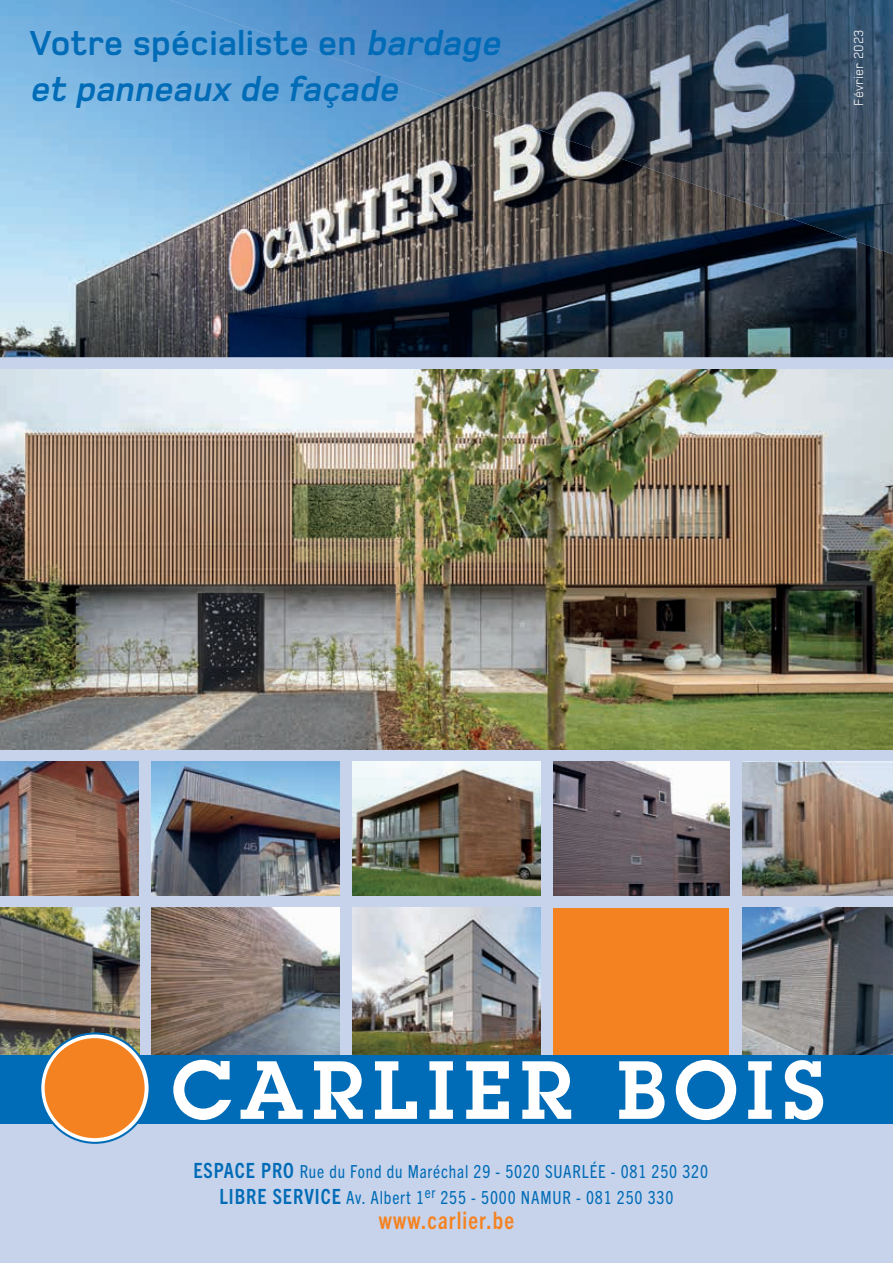
<style>
.page{position:relative;width:893px;height:1263px;background:#c6d3eb}
.page>*{position:absolute;margin:0;border:0;box-sizing:border-box;transform-origin:0 0}
.t1{font:italic 700 36px/46.5px "Foundry Monoline OT3";color:#006bb6}
.t2{font:700 condensed 24px "Trade Gothic Next LT Pro";letter-spacing:.05em;color:#f58220;scale:.93 1}
.t3{font:condensed 18px/25.5px "Trade Gothic Next LT Pro";letter-spacing:.05em;color:#006bb6;text-align:center;scale:.93 1}
.t4{font:13.5px "Foundry Monoline";letter-spacing:.01em;color:#fff}
.s1{font-style:normal}
.s2{font-weight:700;font-size:21px}
</style>
<div class="page">
<img style="left:0;top:370px;width:893px;height:379px">
<img style="left:0;top:0;width:893px;height:357px">
<img style="left:170px;top:0;width:723px;height:51px">
<img style="left:314px;top:51px;width:579px;height:51px">
<img style="left:458px;top:101px;width:435px;height:52px">
<img style="left:603px;top:152px;width:290px;height:52px">
<img style="left:748px;top:203px;width:145px;height:51px">
<img style="left:151px;top:762px;width:189px;height:133px">
<img style="left:352px;top:908px;width:188px;height:147px">
<div style="left:553px;top:908px;width:176px;height:147px;background:#f58220"></div>
<img style="left:0;top:908px;width:139px;height:147px">
<img style="left:553px;top:762px;width:176px;height:133px">
<img style="left:151px;top:908px;width:189px;height:147px">
<img style="left:352px;top:762px;width:189px;height:133px">
<img style="left:0;top:762px;width:139px;height:133px">
<img style="left:742px;top:908px;width:151px;height:147px">
<div style="left:0;top:1055px;width:893px;height:69px;background:#006bb6"></div>
<svg style="left:173px;top:1060px;width:58px;height:60px"></svg>
<svg style="left:241px;top:1061px;width:62px;height:58px"></svg>
<svg style="left:314px;top:1061px;width:49px;height:58px"></svg>
<svg style="left:375px;top:1061px;width:42px;height:58px"></svg>
<svg style="left:429px;top:1061px;width:24px;height:58px"></svg>
<svg style="left:466px;top:1061px;width:43px;height:58px"></svg>
<svg style="left:522px;top:1061px;width:49px;height:58px"></svg>
<svg style="left:619px;top:1061px;width:46px;height:58px"></svg>
<svg style="left:676px;top:1060px;width:60px;height:60px"></svg>
<svg style="left:748px;top:1061px;width:24px;height:58px"></svg>
<svg style="left:785px;top:1060px;width:38px;height:60px"></svg>
<svg style="left:39px;top:1032px;width:110px;height:112px"></svg>
<div style="left:45px;top:1038px;width:100px;height:100px;background:#f58220;border-radius:50%"></div>
<img style="left:742px;top:762px;width:151px;height:133px">
<h1 class="t1" style="left:30px;top:18px;width:480px"><span class="s1">Votre spécialiste en</span> bardage et panneaux de façade</h1>
<p class="t4" style="left:851px;top:106px;width:77px;rotate:-90deg">Février 2023</p>
<p class="t3" style="left:194px;top:1158px;width:555px"><span class="s2">ESPACE PRO</span> Rue du Fond du Maréchal 29 - 5020 SUARLÉE - 081 250 320<br><span class="s2">LIBRE SERVICE</span> Av. Albert 1<sup>er</sup> 255 - 5000 NAMUR - 081 250 330</p>
<h2 class="t2" style="left:379px;top:1204px;width:147px">www.carlier.be</h2>
</div>
